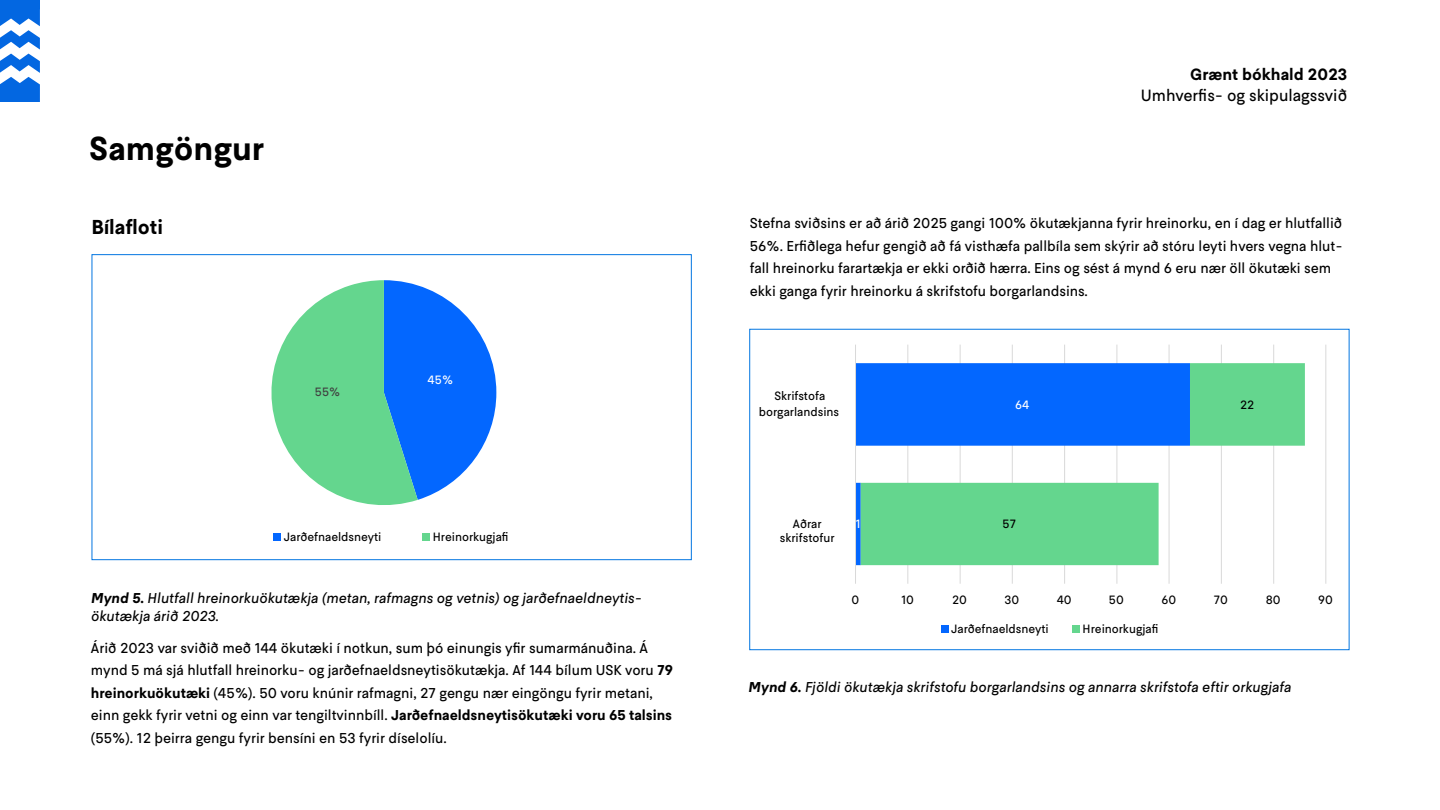
<style>
.page{position:relative;width:1440px;height:810px;background:#fff}
.page>*{position:absolute;margin:0;border:0;box-sizing:border-box;transform-origin:0 0}
.t1{font:700 33.08px "Esja";color:#000}
.t2{font:700 20.1px "Esja";color:#000}
.t3{font:16.27px "Esja";color:#000}
.t4{font:700 16.27px "Esja";color:#000}
.t5{font:14.25px/22.5px "Esja";color:#000}
.t6{font:italic 14.25px/17.2px "Esja";color:#000}
.t7{font:12px/14.4px "Esja";color:#000;text-align:center}
.t8{font:12px "Esja";color:#fff}
.t9{font:12px "Esja";color:#404040}
.s1{font-weight:700}
</style>
<div class="page">
<svg style="left:271px;top:280px;width:225px;height:225px"></svg>
<div style="left:273px;top:533px;width:8px;height:8px;background:#0367ff"></div>
<div style="left:422px;top:533px;width:7px;height:8px;background:#64d68e"></div>
<hr style="left:1326px;top:345px;width:1px;height:239px;background:#d9d9d9">
<hr style="left:1273px;top:345px;width:1px;height:239px;background:#d9d9d9">
<hr style="left:1221px;top:345px;width:1px;height:239px;background:#d9d9d9">
<hr style="left:1169px;top:345px;width:1px;height:239px;background:#d9d9d9">
<hr style="left:1117px;top:345px;width:1px;height:239px;background:#d9d9d9">
<hr style="left:1064px;top:345px;width:1px;height:239px;background:#d9d9d9">
<hr style="left:1012px;top:345px;width:1px;height:239px;background:#d9d9d9">
<hr style="left:960px;top:345px;width:1px;height:239px;background:#d9d9d9">
<hr style="left:908px;top:345px;width:1px;height:239px;background:#d9d9d9">
<svg style="left:861px;top:363px;width:444px;height:202px"></svg>
<hr style="left:855px;top:345px;width:1px;height:239px;background:#d9d9d9">
<div style="left:941px;top:626px;width:7px;height:7px;background:#0367ff"></div>
<div style="left:1072px;top:626px;width:8px;height:7px;background:#64d68e"></div>
<svg style="left:0;top:0;width:40px;height:102px"></svg>
<h1 class="t1" style="left:89px;top:128px;width:176px">Samgöngur</h1>
<h2 class="t2" style="left:91px;top:215px;width:73px">Bílafloti</h2>
<p class="t9" style="left:315px;top:385px;width:27px">55%</p>
<p class="t8" style="left:428px;top:373px;width:27px">45%</p>
<p class="t7" style="left:284px;top:529px;width:99px">Jarðefnaeldsneyti</p>
<p class="t7" style="left:433px;top:529px;width:77px">Hreinorkugjafi</p>
<p class="t6" style="left:91px;top:590px;width:552px"><span class="s1">Mynd 5.</span> Hlutfall hreinorkuökutækja (metan, rafmagns og vetnis) og jarðefnaeldneytis&shy;ökutækja árið 2023.</p>
<p class="t5" style="left:91px;top:637px;width:584px">Árið 2023 var sviðið með 144 ökutæki í notkun, sum þó einungis yfir sumarmánuðina. Á mynd 5 má sjá hlutfall hreinorku- og jarðefnaeldsneytisökutækja. Af 144 bílum USK voru <span class="s1">79 hreinorkuökutæki</span> (45%). 50 voru knúnir rafmagni, 27 gengu nær eingöngu fyrir metani, einn gekk fyrir vetni og einn var tengiltvinnbíll. <span class="s1">Jarðefnaeldsneytisökutæki voru 65 talsins </span>(55%). 12 þeirra gengu fyrir bensíni en 53 fyrir díselolíu.</p>
<p class="t4" style="left:1190px;top:64px;width:159px">Grænt bókhald 2023</p>
<p class="t3" style="left:1141px;top:85px;width:208px">Umhverfis- og skipulagssvið</p>
<p class="t5" style="left:750px;top:212px;width:594px">Stefna sviðsins er að árið 2025 gangi 100% ökutækjanna fyrir hreinorku, en í dag er hlutfallið 56%. Erfiðlega hefur gengið að fá visthæfa pallbíla sem skýrir að stóru leyti hvers vegna hlut&shy;fall hreinorku farartækja er ekki orðið hærra. Eins og sést á mynd 6 eru nær öll ökutæki sem ekki ganga fyrir hreinorku á skrifstofu borgarlandsins.</p>
<p class="t7" style="left:759px;top:388px;width:82px;line-height:16px">Skrifstofa borgarlandsins</p>
<p class="t8" style="left:1015px;top:398px;width:16px">64</p>
<p class="t7" style="left:1240px;top:398px;width:16px">22</p>
<p class="t7" style="left:780px;top:516px;width:56px">Aðrar skrifstofur</p>
<p class="t8" style="left:855px;top:517px;width:7px">1</p>
<p class="t7" style="left:1003px;top:517px;width:15px">57</p>
<p class="t7" style="left:851px;top:593px;width:9px">0</p>
<p class="t7" style="left:901px;top:593px;width:14px">10</p>
<p class="t7" style="left:952px;top:593px;width:16px">20</p>
<p class="t7" style="left:1005px;top:593px;width:16px">30</p>
<p class="t7" style="left:1057px;top:593px;width:16px">40</p>
<p class="t7" style="left:1109px;top:593px;width:16px">50</p>
<p class="t7" style="left:1161px;top:593px;width:16px">60</p>
<p class="t7" style="left:1214px;top:593px;width:16px">70</p>
<p class="t7" style="left:1266px;top:593px;width:17px">80</p>
<p class="t7" style="left:1318px;top:593px;width:16px">90</p>
<p class="t7" style="left:951px;top:621px;width:99px">Jarðefnaeldsneyti</p>
<p class="t7" style="left:1083px;top:621px;width:77px">Hreinorkugjafi</p>
<p class="t6" style="left:749px;top:679px;width:544px"><span class="s1">Mynd 6.</span> Fjöldi ökutækja skrifstofu borgarlandsins og annarra skrifstofa eftir orkugjafa</p>
</div>
